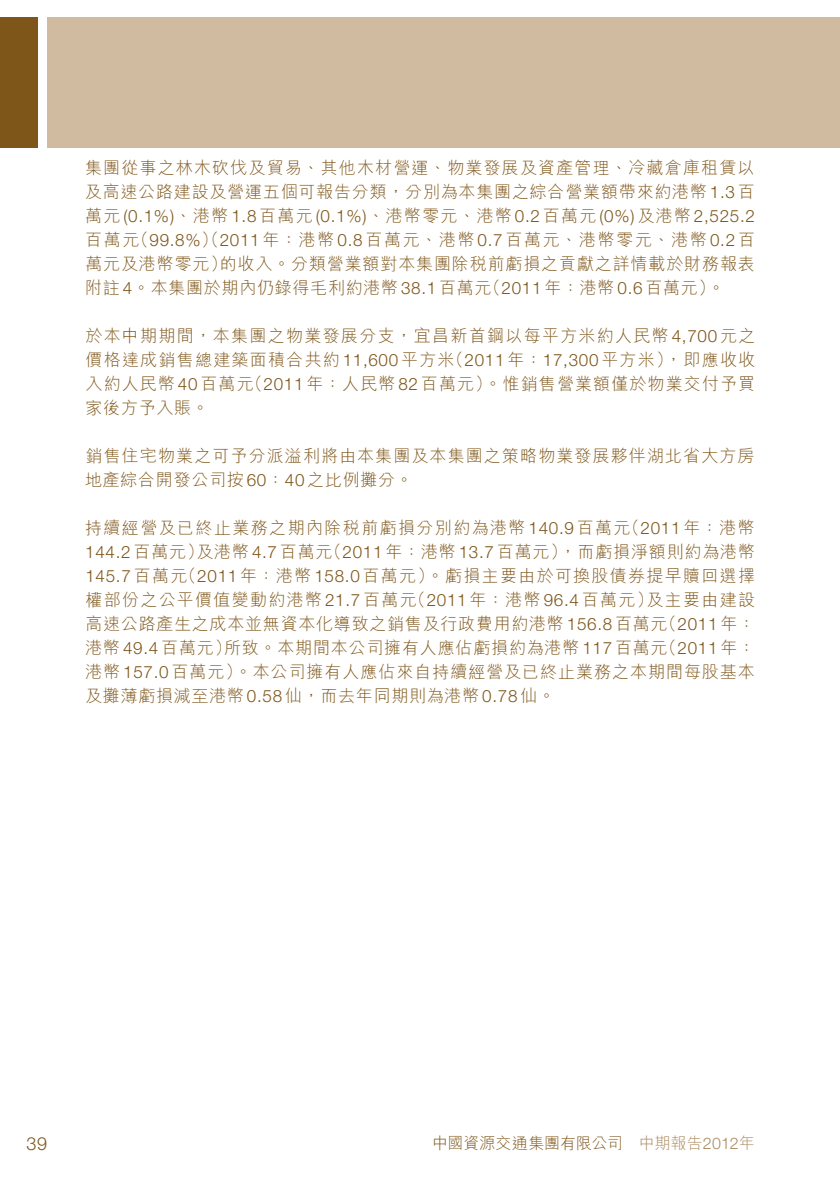
<style>
.page{position:relative;width:840px;height:1191px;background:#fff}
.page>*{position:absolute;margin:0;border:0;box-sizing:border-box;transform-origin:0 0}
.t1{font:300 18px "Helvetica Neue";color:#7f5619}
.t2{font:300 17px/24px "M Hei HK";letter-spacing:.065em;color:#7f5619}
.t3{font:300 17px/24px "M Hei HK";letter-spacing:.045em;color:#7f5619}
.t4{font:300 17px "Helvetica Neue";letter-spacing:.04em;color:#7f5619}
.t5{font:300 17px "M Hei HK";letter-spacing:.095em;color:#7f5619}
.t6{font:300 17px "M Hei HK";letter-spacing:.04em;color:#7f5619}
.t7{font:300 16px "M Hei HK";letter-spacing:-.01em;color:#7f5619}
.t8{font:300 16px "M Hei HK";color:#ab8a5f}
.s1{font-family:"Helvetica Neue"}
.s2{font-family:"M Hei HK"}
</style>
<div class="page">
<div style="left:0;top:17px;width:37px;height:130px;background:#7f5619"></div>
<div style="left:47px;top:17px;width:792px;height:130px;background:#d0bba1"></div>
<p class="t3" style="left:85px;top:155px;width:671px">集團從事之林木砍伐及貿易、其他木材營運、物業發展及資產管理、冷藏倉庫租賃以及高速公路建設及營運五個可報告分類，分別為本集團之綜合營業額帶來約港幣<span class="s1">1.3</span> 百</p>
<p class="t4" style="left:85px;top:205px;width:671px"><span class="s2">萬元</span>(0.1%)<span class="s2">、港幣</span>1.8 <span class="s2">百萬元</span> (0.1%)<span class="s2">、港幣零元、港幣</span>0.2 <span class="s2">百萬元</span> (0%) <span class="s2">及港幣</span>2,525.2</p>
<p class="t5" style="left:132px;top:228px;width:624px">（<span class="s1">99.8%</span>）（<span class="s1">2011</span>年：港幣<span class="s1">0.8</span> 百萬元、港幣<span class="s1">0.7</span> 百萬元、港幣零元、港幣<span class="s1">0.2</span> 百</p>
<p class="t2" style="left:85px;top:227px;width:56px">百萬元</p>
<p class="t2" style="left:85px;top:251px;width:143px">萬元及港幣零元）</p>
<p class="t2" style="left:220px;top:251px;width:536px">的收入。分類營業額對本集團除稅前虧損之貢獻之詳情載於財務報表</p>
<p class="t2" style="left:483px;top:275px;width:242px">（<span class="s1">2011</span>年：港幣<span class="s1">0.6</span> 百萬元。(</p>
<p class="t6" style="left:85px;top:276px;width:408px">附註 。<span class="s1">4</span> 本集團於期內仍錄得毛利約港幣<span class="s1">38.1</span> 百萬元</p>
<p class="t2" style="left:85px;top:323px;width:671px;text-align:right">於本中期期間，本集團之物業發展分支，宜昌新首鋼以每平方米約人民幣<span class="s1">4,700</span> 元之（<span class="s1">2011</span>年：<span class="s1">17,300</span>平方米 ，） 即應收收</p>
<p class="t2" style="left:246px;top:347px;width:510px;text-indent:-160px">價格達成銷售總建築面積合共約<span class="s1">11,600</span> 平方米<br>（<span class="s1">2011</span>年：人民幣<span class="s1">82</span>百萬元）。惟銷售營業額僅於物業交付予買</p>
<p class="t2" style="left:85px;top:371px;width:169px">入約人民幣<span class="s1">40</span>百萬元家後方予入賬。</p>
<p class="t2" style="left:85px;top:443px;width:670px">銷售住宅物業之可予分派溢利將由本集團及本集團之策略物業發展夥伴湖北省大方房地產綜合開發公司按<span class="s1">60</span>：<span class="s1">40</span> 之比例攤分。</p>
<p class="t2" style="left:622px;top:515px;width:134px">（<span class="s1">2011</span>年：港幣</p>
<p class="t2" style="left:325px;top:515px;width:431px;text-indent:-239px">持續經營及已終止業務之期內除稅前虧損分別約為港幣<span class="s1">140.9</span> 百萬元<br>（<span class="s1">2011</span>年：港幣<span class="s1">13.7</span> 百萬元，）而虧損淨額則約為港幣</p>
<p class="t4" style="left:85px;top:541px;width:120px">144.2<span class="s2">百萬元）</span></p>
<p class="t2" style="left:179px;top:563px;width:576px">（<span class="s1">2011</span>年：港幣<span class="s1">158.0</span>百萬元）。虧損主要由於可換股債券提早贖回選擇</p>
<p class="t2" style="left:196px;top:539px;width:138px">及港幣<span class="s1">4.7</span> 百萬元</p>
<p class="t4" style="left:85px;top:566px;width:103px">145.7<span class="s2">百萬元</span></p>
<p class="t2" style="left:409px;top:587px;width:246px">（<span class="s1">2011</span>年：港幣<span class="s1">96.4</span>百萬元）</p>
<p class="t2" style="left:85px;top:587px;width:332px">權部份之公平價值變動約港幣<span class="s1">21.7</span>百萬元</p>
<p class="t2" style="left:646px;top:587px;width:110px">及主要由建設</p>
<p class="t3" style="left:85px;top:611px;width:583px">高速公路產生之成本並無資本化導致之銷售及行政費用約港幣<span class="s1">156.8</span> 百萬元</p>
<p class="t4" style="left:659px;top:614px;width:97px"><span class="s2">（</span>2011<span class="s2">年：</span></p>
<p class="t3" style="left:224px;top:635px;width:445px">所致。本期間本公司擁有人應佔虧損約為港幣<span class="s1">117</span> 百萬元</p>
<p class="t2" style="left:85px;top:635px;width:670px">港幣<span class="s1">49.4</span> 百萬元）<br>港幣<span class="s1">157.0</span> 百萬元）。本公司擁有人應佔來自持續經營及已終止業務之本期間每股基本及攤薄虧損減至港幣<span class="s1">0.58</span> 仙，而去年同期則為港幣<span class="s1">0.78</span> 仙。</p>
<p class="t4" style="left:659px;top:638px;width:97px"><span class="s2">（</span>2011<span class="s2">年：</span></p>
<p class="t1" style="left:27px;top:1132px;width:22px">39</p>
<p class="t7" style="left:432px;top:1131px;width:192px">中國資源交通集團有限公司</p>
<p class="t8" style="left:638px;top:1131px;width:117px">中期報告<span class="s1">2012</span>年</p>
</div>
